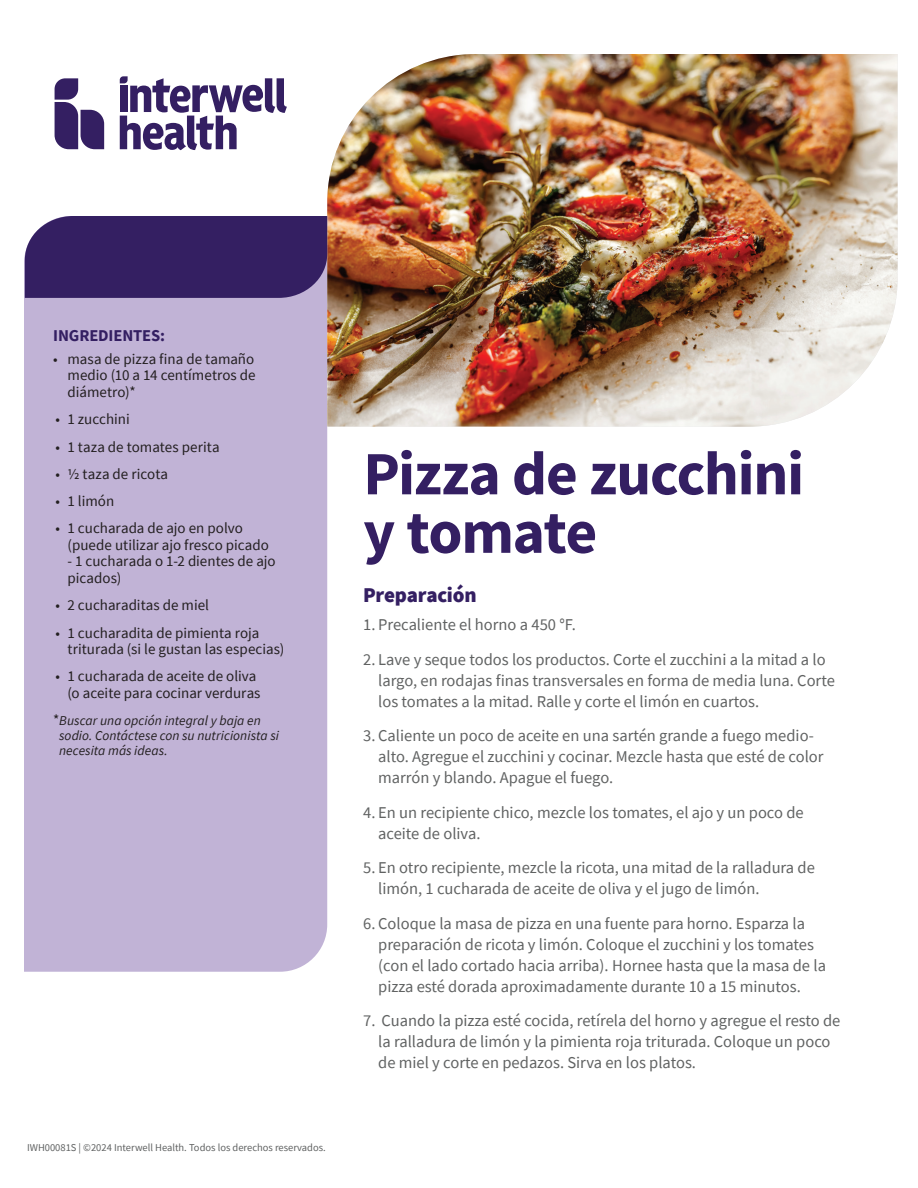
<style>
.page{position:relative;width:918px;height:1188px;background:#fff}
.page>*{position:absolute;margin:0;border:0;box-sizing:border-box;transform-origin:0 0}
.t1{font:700 61.5px/58.5px "Source Sans Pro";letter-spacing:-.02em;color:#341f62}
.Sub_Head_2{font:900 21px "Source Sans Pro";letter-spacing:-.01em;color:#341f62}
.t2{font:16.5px/21px "Source Sans Pro";color:#606262}
.Sub_Head_2-2{font:700 16.5px "Source Sans Pro";letter-spacing:-.01em;color:#341f62}
.Body_Copy_11_15_Grey{font:15px/16.5px "Source Sans Pro";color:#231f20}
.Body_Copy_11_15_Grey-2{font:italic 13.5px/15px "Source Sans Pro";letter-spacing:.005em;color:#231f20}
.t3{font:10.5px "Source Sans Pro";color:#606262}
.s1{font-style:normal;font-size:15px}
</style>
<div class="page">
<div style="left:24px;top:254px;width:303px;height:718px;background:#c1b3d6"></div>
<img style="left:327px;top:54px;width:571px;height:373px">
<div style="left:25px;top:216px;width:302px;height:82px;background:#341f62"></div>
<svg style="left:55px;top:78px;width:49px;height:71px"></svg>
<svg style="left:120px;top:76px;width:167px;height:74px"></svg>
<p class="Sub_Head_2-2" style="left:53px;top:324px;width:113px">INGREDIENTES:</p>
<p class="Body_Copy_11_15_Grey" style="left:68px;top:351px;width:190px;text-align:justify;text-indent:-14px">• masa de pizza fina de tamaño medio (10 a 14 centímetros de diámetro)*</p>
<p class="Body_Copy_11_15_Grey" style="left:56px;top:411px;width:76px">• 1 zucchini</p>
<p class="Body_Copy_11_15_Grey" style="left:56px;top:438px;width:166px">• 1 taza de tomates perita</p>
<p class="Body_Copy_11_15_Grey" style="left:56px;top:466px;width:114px">• ½ taza de ricota</p>
<p class="Body_Copy_11_15_Grey" style="left:56px;top:493px;width:60px">• 1 limón</p>
<p class="Body_Copy_11_15_Grey" style="left:68px;top:520px;width:203px;text-indent:-12px">• 1 cucharada de ajo en polvo (puede utilizar ajo fresco picado</p>
<p class="Body_Copy_11_15_Grey" style="left:68px;top:553px;width:210px">- 1 cucharada o 1-2 dientes de ajo picados)</p>
<p class="Body_Copy_11_15_Grey" style="left:56px;top:597px;width:155px">• 2 cucharaditas de miel</p>
<p class="Body_Copy_11_15_Grey" style="left:68px;top:624px;width:218px;text-indent:-12px">• 1 cucharadita de pimienta roja triturada (si le gustan las especias)</p>
<p class="Body_Copy_11_15_Grey" style="left:56px;top:668px;width:207px;text-align:right">• 1 cucharada de aceite de oliva (o aceite para cocinar verduras</p>
<p class="Body_Copy_11_15_Grey-2" style="left:59px;top:713px;width:222px;text-indent:-6px"><span class="s1">*</span>Buscar una opción integral y baja en sodio. Contáctese con su nutricionista si necesita más ideas.</p>
<p class="t3" style="left:27px;top:1141px;width:300px">IWH00081S | ©2024 Interwell Health. Todos los derechos reservados.</p>
<h1 class="t1" style="left:363px;top:444px;width:442px">Pizza de zucchini y tomate</h1>
<p class="Sub_Head_2" style="left:363px;top:581px;width:115px">Preparación</p>
<p class="t2" style="left:363px;top:614px;width:214px">1. Precaliente el horno a 450 °F.</p>
<p class="t2" style="left:378px;top:648px;width:458px;text-indent:-15px">2. Lave y seque todos los productos. Corte el zucchini a la mitad a lo largo, en rodajas finas transversales en forma de media luna. Corte los tomates a la mitad. Ralle y corte el limón en cuartos.</p>
<p class="t2" style="left:378px;top:725px;width:447px;text-indent:-15px">3. Caliente un poco de aceite en una sartén grande a fuego medio&shy;alto. Agregue el zucchini y cocinar. Mezcle hasta que esté de color marrón y blando. Apague el fuego.</p>
<p class="t2" style="left:378px;top:801px;width:427px;text-indent:-15px">4. En un recipiente chico, mezcle los tomates, el ajo y un poco de aceite de oliva.</p>
<p class="t2" style="left:378px;top:857px;width:438px;text-indent:-15px">5. En otro recipiente, mezcle la ricota, una mitad de la ralladura de limón, 1 cucharada de aceite de oliva y el jugo de limón.</p>
<p class="t2" style="left:378px;top:912px;width:449px;text-indent:-15px">6. Coloque la masa de pizza en una fuente para horno. Esparza la preparación de ricota y limón. Coloque el zucchini y los tomates (con el lado cortado hacia arriba). Hornee hasta que la masa de la pizza esté dorada aproximadamente durante 10 a 15 minutos.</p>
<p class="t2" style="left:378px;top:1010px;width:464px;text-indent:-15px">7. Cuando la pizza esté cocida, retírela del horno y agregue el resto de la ralladura de limón y la pimienta roja triturada. Coloque un poco de miel y corte en pedazos. Sirva en los platos.</p>
</div>
